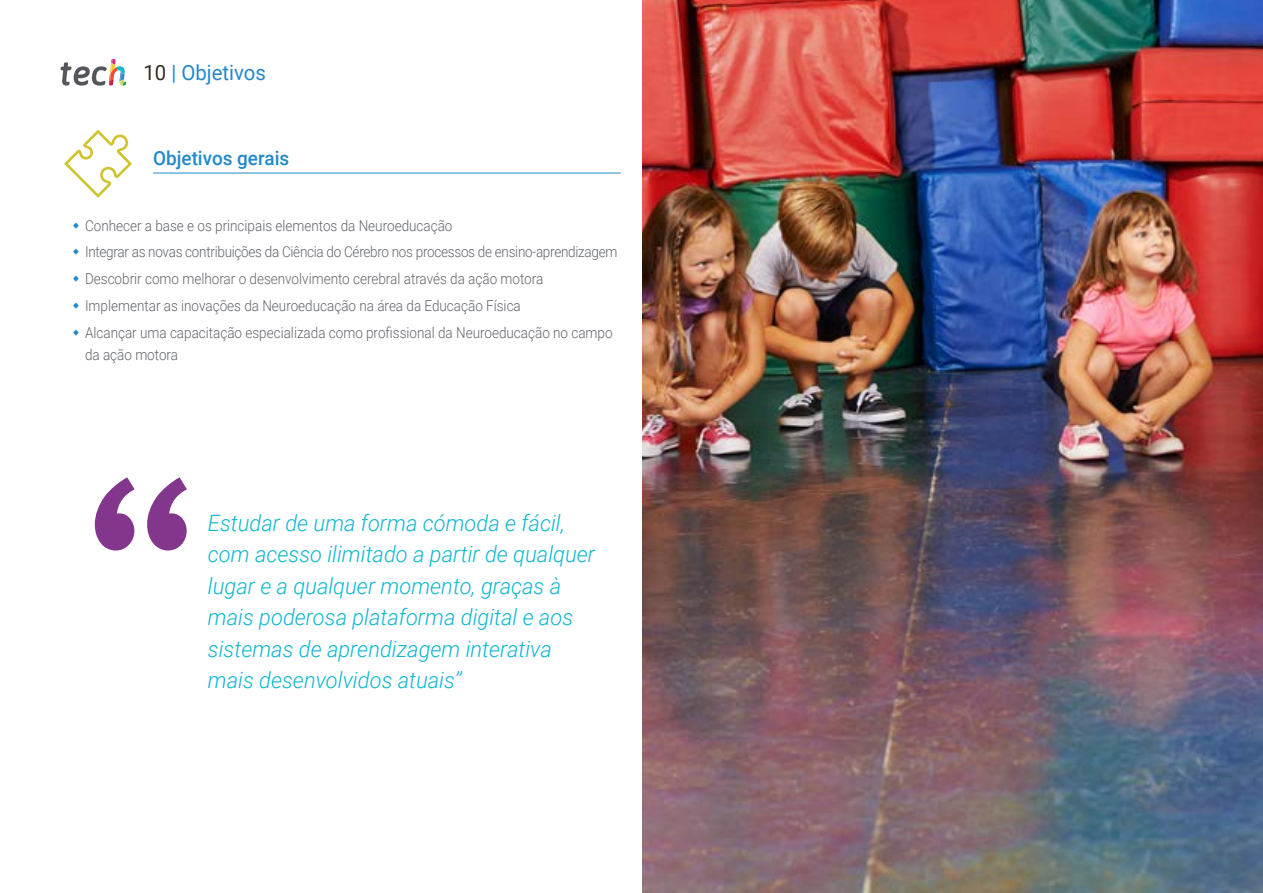
<style>
.page{position:relative;width:1263px;height:893px;background:#fff}
.page>*{position:absolute;margin:0;border:0;box-sizing:border-box;transform-origin:0 0}
.t1{font:italic 300 22.5px/31.5px "Roboto";color:#0fb6cf}
.t2{font:21px "Roboto";color:#2488c9}
.t3{font:500 19.5px "Roboto";color:#2488c9}
.t4{font:300 15px/26.7px "Roboto";color:#61646a;scale:.9 1}
.s1{color:#312e20}
</style>
<div class="page">
<hr style="left:153px;top:173px;width:468px;height:1px;background:#2488c9">
<svg style="left:64px;top:130px;width:68px;height:68px"></svg>
<img style="left:642px;top:0;width:621px;height:893px">
<svg style="left:61px;top:59px;width:65px;height:27px"></svg>
<svg style="left:95px;top:477px;width:92px;height:74px"></svg>
<h2 class="t2" style="left:144px;top:57px;width:124px"><span class="s1">10</span> | Objetivos</h2>
<h3 class="t3" style="left:153px;top:144px;width:138px">Objetivos gerais</h3>
<p class="t4" style="left:85px;top:211px;width:593px">Conhecer a base e os principais elementos da Neuroeducação<br>Integrar as novas contribuições da Ciência do Cérebro nos processos de ensino-aprendizagem Descobrir como melhorar o desenvolvimento cerebral através da ação motora Implementar as inovações da Neuroeducação na área da Educação Física<br>Alcançar uma capacitação especializada como profissional da Neuroeducação no campo</p>
<p class="t4" style="left:85px;top:341px;width:105px">da ação motora</p>
<h1 class="t1" style="left:208px;top:506px;width:389px">Estudar de uma forma cómoda e fácil, com acesso ilimitado a partir de qualquer lugar e a qualquer momento, graças à mais poderosa plataforma digital e aos sistemas de aprendizagem interativa mais desenvolvidos atuais’’</h1>
</div>
